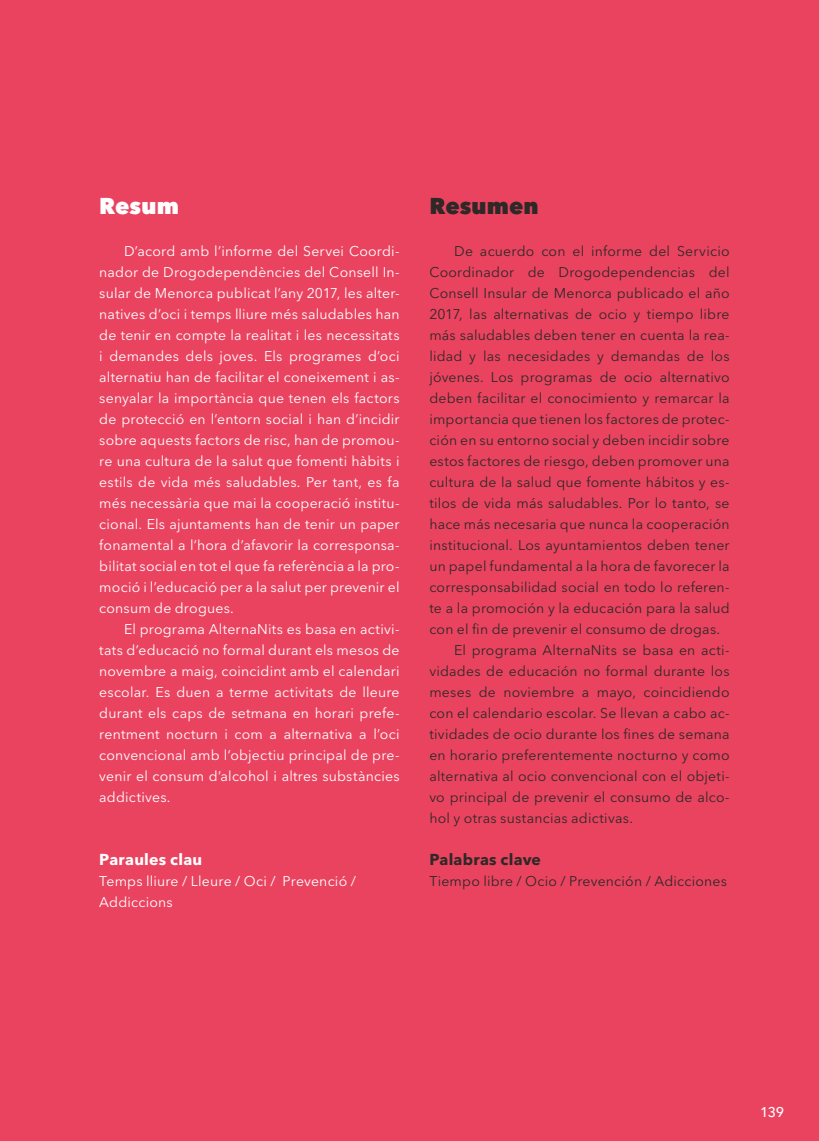
<style>
.page{position:relative;width:819px;height:1141px;background:#ea4360}
.page>*{position:absolute;margin:0;border:0;box-sizing:border-box;transform-origin:0 0}
.Resum{font:800 22.75px "Avenir Next LT Pro";letter-spacing:.005em;color:#2e2926}
.Resum_blanc{font:800 22.75px "Avenir Next LT Pro";letter-spacing:.005em;color:#fff}
.palabras_clave{font:700 15.75px "Avenir Next LT Pro";letter-spacing:.015em;color:#2e2926}
.paraules_clau_blanc{font:700 15.75px "Avenir Next LT Pro";letter-spacing:.015em;color:#fff}
.pa_de_text_resumen_n{font:14px/21px "Avenir Next LT Pro";letter-spacing:.015em;color:#2e2926;text-align:justify}
.pa_de_text_resum{font:14px/21px "Avenir Next LT Pro";letter-spacing:.015em;color:#fff;text-align:justify}
.paraules_clau_blanc-2{font:14px/21px "Avenir Next LT Pro";letter-spacing:.015em;color:#fff}
.palabras_clave_pa_de{font:14px "Avenir Next LT Pro";letter-spacing:.015em;color:#2e2926}
.títol2{font:500 14px "Avenir Next LT Pro";color:#fff}
</style>
<div class="page">
<p class="Resum_blanc" style="left:99px;top:192px;width:81px">Resum</p>
<p class="Resum" style="left:429px;top:192px;width:111px">Resumen</p>
<p class="pa_de_text_resum" style="left:99px;top:241px;width:302px;text-indent:25px">D’acord amb l’informe del Servei Coordi&shy;nador de Drogodependències del Consell In&shy;sular de Menorca publicat l’any 2017, les alter&shy;natives d’oci i temps lliure més saludables han de tenir en compte la realitat i les necessitats i demandes dels joves. Els programes d’oci alternatiu han de facilitar el coneixement i as&shy;senyalar la importància que tenen els factors de protecció en l’entorn social i han d’incidir sobre aquests factors de risc, han de promou&shy;re una cultura de la salut que fomenti hàbits i estils de vida més saludables. Per tant, es fa més necessària que mai la cooperació institu&shy;cional. Els ajuntaments han de tenir un paper fonamental a l’hora d’afavorir la corresponsa&shy;bilitat social en tot el que fa referència a la pro&shy;moció i l’educació per a la salut per prevenir el consum de drogues.</p>
<p class="pa_de_text_resum" style="left:99px;top:619px;width:302px;text-indent:25px">El programa AlternaNits es basa en activi&shy;tats d’educació no formal durant els mesos de novembre a maig, coincidint amb el calendari escolar. Es duen a terme activitats de lleure durant els caps de setmana en horari prefe&shy;rentment nocturn i com a alternativa a l’oci convencional amb l’objectiu principal de pre&shy;venir el consum d’alcohol i altres substàncies addictives.</p>
<p class="pa_de_text_resumen_n" style="left:429px;top:241px;width:302px;text-indent:25px">De acuerdo con el informe del Servicio Coordinador de Drogodependencias del Consell Insular de Menorca publicado el año 2017, las alternativas de ocio y tiempo libre más saludables deben tener en cuenta la rea&shy;lidad y las necesidades y demandas de los jóvenes. Los programas de ocio alternativo deben facilitar el conocimiento y remarcar la importancia que tienen los factores de protec&shy;ción en su entorno social y deben incidir sobre estos factores de riesgo, deben promover una cultura de la salud que fomente hábitos y es&shy;tilos de vida más saludables. Por lo tanto, se hace más necesaria que nunca la cooperación institucional. Los ayuntamientos deben tener un papel fundamental a la hora de favorecer la corresponsabilidad social en todo lo referen&shy;te a la promoción y la educación para la salud con el fin de prevenir el consumo de drogas.</p>
<p class="pa_de_text_resumen_n" style="left:429px;top:640px;width:302px;text-indent:25px">El programa AlternaNits se basa en acti&shy;vidades de educación no formal durante los meses de noviembre a mayo, coincidiendo con el calendario escolar. Se llevan a cabo ac&shy;tividades de ocio durante los fines de semana en horario preferentemente nocturno y como alternativa al ocio convencional con el objeti&shy;vo principal de prevenir el consumo de alco&shy;hol y otras sustancias adictivas.</p>
<p class="palabras_clave" style="left:429px;top:850px;width:113px">Palabras clave</p>
<p class="palabras_clave_pa_de" style="left:429px;top:873px;width:299px">Tiempo libre / Ocio / Prevención / Adicciones</p>
<p class="paraules_clau_blanc" style="left:99px;top:850px;width:104px">Paraules clau</p>
<p class="paraules_clau_blanc-2" style="left:99px;top:871px;width:258px">Temps lliure / Lleure / Oci / Prevenció /<br>Addiccions</p>
<p class="títol2" style="left:760px;top:1104px;width:26px">139</p>
</div>
